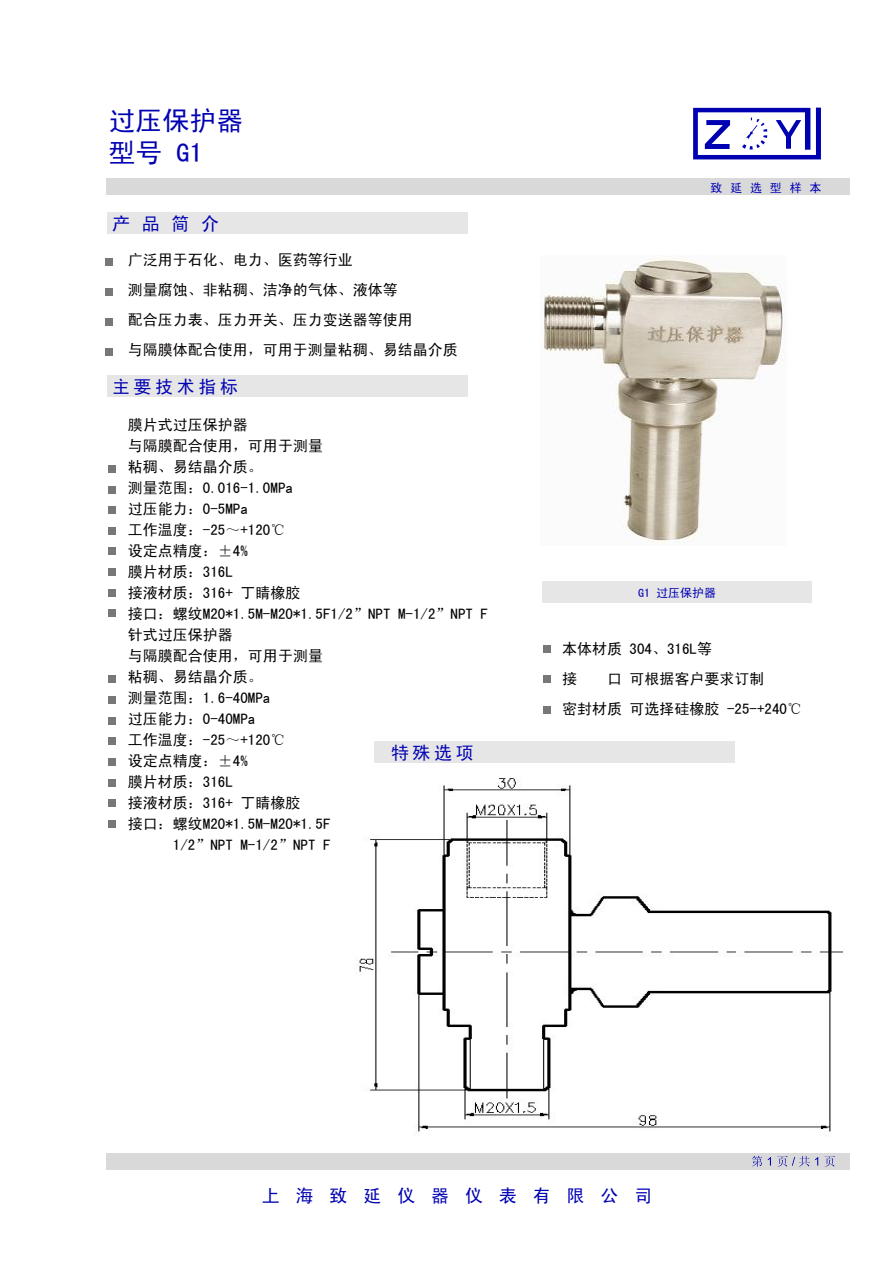
<style>
.page{position:relative;width:893px;height:1263px;background:#fff}
.page>*{position:absolute;margin:0;border:0;box-sizing:border-box;transform-origin:0 0}
.t1{font:27px/32.4px "Sim Hei";color:#0000b3}
.t2{font:18px "Sim Hei";letter-spacing:.765em;color:#0000b3}
.t3{font:18px "Sim Hei";letter-spacing:.88em;color:#0000b3}
.t4{font:15px/30px "Sim Hei";color:#040000}
.t5{font:12px "Sim Hei";letter-spacing:.325em;color:#0000b3}
</style>
<div class="page">
<div style="left:373px;top:742px;width:361px;height:21px;background:#e6e6e6"></div>
<div style="left:107px;top:1153px;width:742px;height:17px;background:#d9d9d9"></div>
<div style="left:106px;top:178px;width:743px;height:17px;background:#d9d9d9"></div>
<svg style="left:751px;top:1156px;width:20px;height:11px"></svg>
<svg style="left:777px;top:1156px;width:32px;height:11px"></svg>
<svg style="left:815px;top:1157px;width:3px;height:9px"></svg>
<svg style="left:824px;top:1156px;width:11px;height:11px"></svg>
<div style="left:106px;top:212px;width:361px;height:21px;background:#e6e6e6"></div>
<div style="left:105px;top:258px;width:8px;height:8px;background:#787777"></div>
<div style="left:542px;top:582px;width:269px;height:21px;background:#e6e6e6"></div>
<div style="left:105px;top:318px;width:8px;height:8px;background:#787777"></div>
<div style="left:105px;top:288px;width:8px;height:8px;background:#787777"></div>
<div style="left:106px;top:376px;width:361px;height:21px;background:#e6e6e6"></div>
<div style="left:108px;top:527px;width:8px;height:8px;background:#787777"></div>
<div style="left:108px;top:506px;width:8px;height:8px;background:#787777"></div>
<div style="left:108px;top:465px;width:8px;height:8px;background:#787777"></div>
<div style="left:108px;top:548px;width:8px;height:7px;background:#787777"></div>
<div style="left:543px;top:645px;width:8px;height:8px;background:#787777"></div>
<div style="left:543px;top:675px;width:8px;height:8px;background:#787777"></div>
<div style="left:105px;top:349px;width:8px;height:7px;background:#787777"></div>
<div style="left:108px;top:486px;width:8px;height:7px;background:#787777"></div>
<div style="left:108px;top:568px;width:8px;height:8px;background:#787777"></div>
<div style="left:108px;top:589px;width:8px;height:8px;background:#787777"></div>
<div style="left:108px;top:610px;width:8px;height:7px;background:#787777"></div>
<div style="left:108px;top:737px;width:8px;height:8px;background:#787777"></div>
<div style="left:108px;top:717px;width:8px;height:8px;background:#787777"></div>
<div style="left:108px;top:676px;width:8px;height:7px;background:#787777"></div>
<div style="left:108px;top:758px;width:8px;height:8px;background:#787777"></div>
<div style="left:108px;top:696px;width:8px;height:8px;background:#787777"></div>
<div style="left:108px;top:779px;width:8px;height:7px;background:#787777"></div>
<div style="left:108px;top:799px;width:8px;height:8px;background:#787777"></div>
<div style="left:108px;top:820px;width:8px;height:8px;background:#787777"></div>
<div style="left:543px;top:706px;width:8px;height:8px;background:#787777"></div>
<img style="left:540px;top:257px;width:245px;height:286px">
<img style="left:359px;top:778px;width:483px;height:354px">
<svg style="left:693px;top:108px;width:127px;height:51px"></svg>
<h1 class="t1" style="left:108px;top:104px;width:136px">过压保护器型号 G1</h1>
<p class="t2" style="left:112px;top:214px;width:109px">产品简介</p>
<p class="t4" style="left:128px;top:245px;width:331px">广泛用于石化、电力、医药等行业<br>测量腐蚀、非粘稠、洁净的气体、液体等<br>配合压力表、压力开关、压力变送器等使用<br>与隔膜体配合使用，可用于测量粘稠、易结晶介质</p>
<p class="t2" style="left:112px;top:378px;width:127px">主要技术指标</p>
<p class="t4" style="left:128px;top:410px;width:122px">膜片式过压保护器</p>
<p class="t4" style="left:128px;top:431px;width:197px">与隔膜配合使用，可用于测量</p>
<p class="t4" style="left:128px;top:452px;width:137px">粘稠、易结晶介质。</p>
<p class="t4" style="left:128px;top:473px;width:167px">测量范围：0.016-1.0MPa</p>
<p class="t4" style="left:128px;top:494px;width:122px">过压能力：0-5MPa</p>
<p class="t4" style="left:128px;top:515px;width:159px">工作温度：-25～+120℃</p>
<p class="t4" style="left:128px;top:536px;width:122px">设定点精度：±4%</p>
<p class="t4" style="left:128px;top:557px;width:107px">膜片材质：316L</p>
<p class="t4" style="left:128px;top:578px;width:174px">接液材质：316+ 丁睛橡胶</p>
<p class="t4" style="left:128px;top:599px;width:362px">接口：螺纹M20*1.5M-M20*1.5F1/2”NPT M-1/2”NPT F</p>
<p class="t4" style="left:128px;top:620px;width:107px">针式过压保护器</p>
<p class="t4" style="left:128px;top:641px;width:197px">与隔膜配合使用，可用于测量</p>
<p class="t4" style="left:128px;top:662px;width:137px">粘稠、易结晶介质。</p>
<p class="t4" style="left:128px;top:683px;width:144px">测量范围：1.6-40MPa</p>
<p class="t4" style="left:128px;top:704px;width:129px">过压能力：0-40MPa</p>
<p class="t4" style="left:128px;top:725px;width:159px">工作温度：-25～+120℃</p>
<p class="t4" style="left:128px;top:746px;width:122px">设定点精度：±4%</p>
<p class="t4" style="left:128px;top:767px;width:107px">膜片材质：316L</p>
<p class="t4" style="left:128px;top:788px;width:174px">接液材质：316+ 丁睛橡胶</p>
<p class="t4" style="left:128px;top:809px;width:204px">接口：螺纹M20*1.5M-M20*1.5F</p>
<p class="t4" style="left:173px;top:830px;width:159px">1/2”NPT M-1/2”NPT F</p>
<p class="t2" style="left:391px;top:743px;width:84px">特殊选项</p>
<p class="t5" style="left:710px;top:181px;width:112px">致延选型样本</p>
<p class="t5" style="left:638px;top:586px;width:79px">G1 过压保护器</p>
<p class="t4" style="left:562px;top:634px;width:151px">本体材质 304、316L等接</p>
<p class="t4" style="left:562px;top:664px;width:241px;text-align:center">口 可根据客户要求订制<br>密封材质 可选择硅橡胶 -25-+240℃</p>
<p class="t3" style="left:262px;top:1187px;width:392px">上海致延仪器仪表有限公司</p>
</div>
